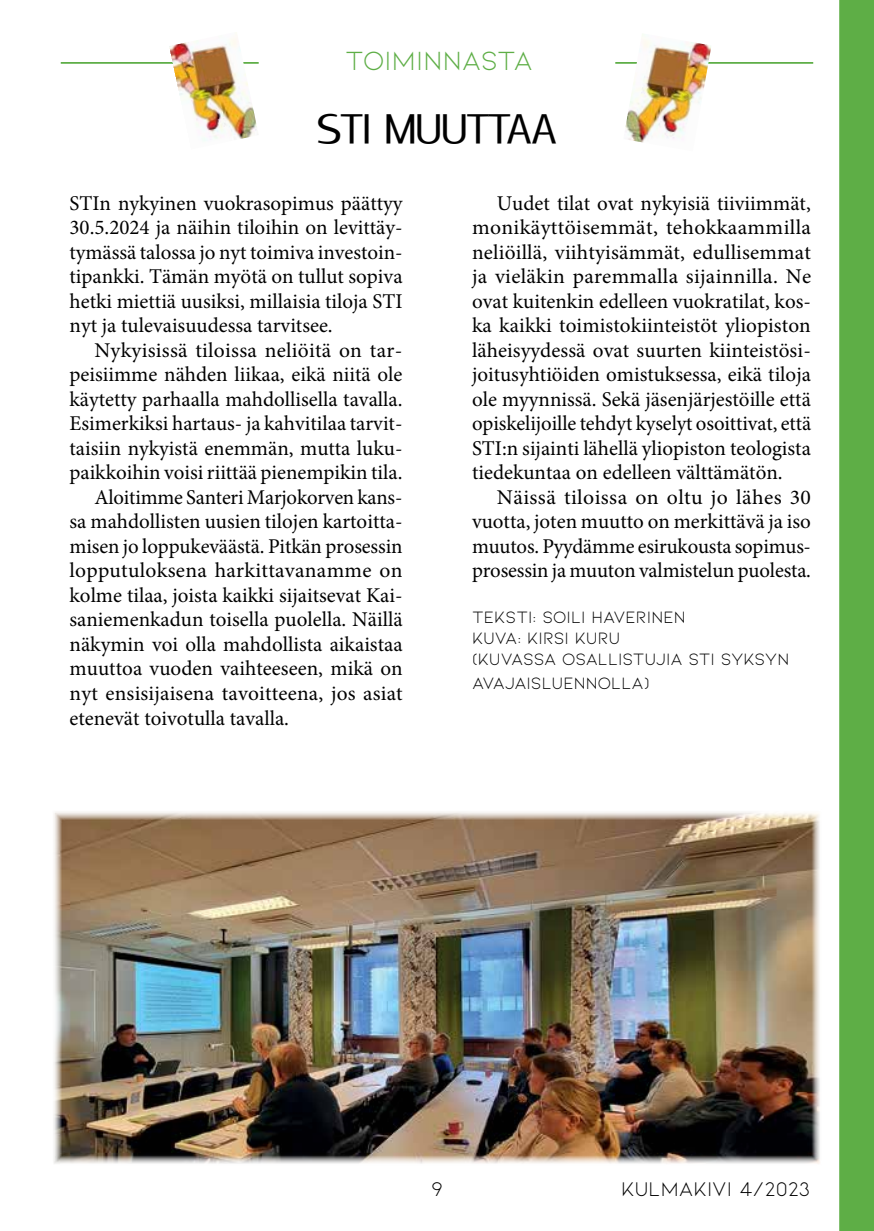
<style>
.page{position:relative;width:874px;height:1231px;background:#fff}
.page>*{position:absolute;margin:0;border:0;box-sizing:border-box;transform-origin:0 0}
.t1{font:42px "Rabelo";letter-spacing:-.025em;color:#000}
.t2{font:28px "Kiona";letter-spacing:.005em;color:#5eae46}
.t3{font:21px/24.5px "Minion Pro";color:#000;text-align:justify}
.t4{font:21px "Kiona";color:#000}
.t5{font:17.5px/21px "Kiona";color:#000}
</style>
<div class="page">
<hr style="left:615px;top:62px;width:197px;height:2px;background:#5eae46">
<hr style="left:61px;top:62px;width:197px;height:2px;background:#5eae46">
<div style="left:839px;top:0;width:34px;height:1230px;background:#5eae46"></div>
<img style="left:53px;top:812px;width:767px;height:352px">
<img style="left:623px;top:34px;width:88px;height:109px">
<img style="left:169px;top:32px;width:90px;height:109px">
<h2 class="t2" style="left:345px;top:45px;width:189px">TOIMINNASTA</h2>
<h1 class="t1" style="left:317px;top:104px;width:241px">STI MUUTTAA</h1>
<p class="t3" style="left:69px;top:191px;width:334px">STIn nykyinen vuokrasopimus päättyy 30.5.2024 ja näihin tiloihin on levittäy&shy;tymässä talossa jo nyt toimiva investoin&shy;tipankki. Tämän myötä on tullut sopiva hetki miettiä uusiksi, millaisia tiloja STI nyt ja tulevaisuudessa tarvitsee.</p>
<p class="t3" style="left:94px;top:338px;width:309px">Nykyisissä tiloissa neliöitä on tar-</p>
<p class="t3" style="left:69px;top:362px;width:334px">peisiimme nähden liikaa, eikä niitä ole</p>
<p class="t3" style="left:69px;top:387px;width:334px">käytetty parhaalla mahdollisella tavalla.</p>
<p class="t3" style="left:69px;top:411px;width:334px">Esimerkiksi hartaus- ja kahvitilaa tarvit-</p>
<p class="t3" style="left:69px;top:436px;width:334px">taisiin nykyistä enemmän, mutta luku-</p>
<p class="t3" style="left:69px;top:460px;width:334px">paikkoihin voisi riittää pienempikin tila.</p>
<p class="t3" style="left:94px;top:485px;width:309px">Aloitimme Santeri Marjokorven kans-</p>
<p class="t3" style="left:69px;top:509px;width:334px">sa mahdollisten uusien tilojen kartoitta-</p>
<p class="t3" style="left:69px;top:534px;width:334px">misen jo loppukeväästä. Pitkän prosessin</p>
<p class="t3" style="left:69px;top:558px;width:334px">lopputuloksena harkittavanamme on</p>
<p class="t3" style="left:69px;top:583px;width:334px">kolme tilaa, joista kaikki sijaitsevat Kai-</p>
<p class="t3" style="left:69px;top:607px;width:334px">saniemenkadun toisella puolella. Näillä</p>
<p class="t3" style="left:69px;top:632px;width:334px">näkymin voi olla mahdollista aikaistaa</p>
<p class="t3" style="left:69px;top:656px;width:334px">muuttoa vuoden vaihteeseen, mikä on</p>
<p class="t3" style="left:69px;top:681px;width:334px">nyt ensisijaisena tavoitteena, jos asiat</p>
<p class="t3" style="left:69px;top:705px;width:221px">etenevät toivotulla tavalla.</p>
<p class="t3" style="left:472px;top:191px;width:340px;text-indent:25px">Uudet tilat ovat nykyisiä tiiviimmät, monikäyttöisemmät, tehokkaammilla neliöillä, viihtyisämmät, edullisemmat ja vieläkin paremmalla sijainnilla. Ne ovat kuitenkin edelleen vuokratilat, kos&shy;ka kaikki toimistokiinteistöt yliopiston läheisyydessä ovat suurten kiinteistösi&shy;joitusyhtiöiden omistuksessa, eikä tiloja ole myynnissä. Sekä jäsenjärjestöille että opiskelijoille tehdyt kyselyt osoittivat, että STI:n sijainti lähellä yliopiston teologista tiedekuntaa on edelleen välttämätön.</p>
<p class="t3" style="left:472px;top:485px;width:340px;text-indent:25px">Näissä tiloissa on oltu jo lähes 30 vuotta, joten muutto on merkittävä ja iso muutos. Pyydämme esirukousta sopimus&shy;prosessin ja muuton valmistelun puolesta.</p>
<p class="t5" style="left:472px;top:606px;width:318px">TEKSTI: SOILI HAVERINEN<br>KUVA: KIRSI KURU<br>(KUVASSA OSALLISTUJIA STI SYKSYN</p>
<p class="t5" style="left:472px;top:672px;width:179px">AVAJAISLUENNOLLA)</p>
<p class="t4" style="left:431px;top:1177px;width:13px">9</p>
<p class="t4" style="left:620px;top:1176px;width:191px">KULMAKIVI 4/2023</p>
</div>
